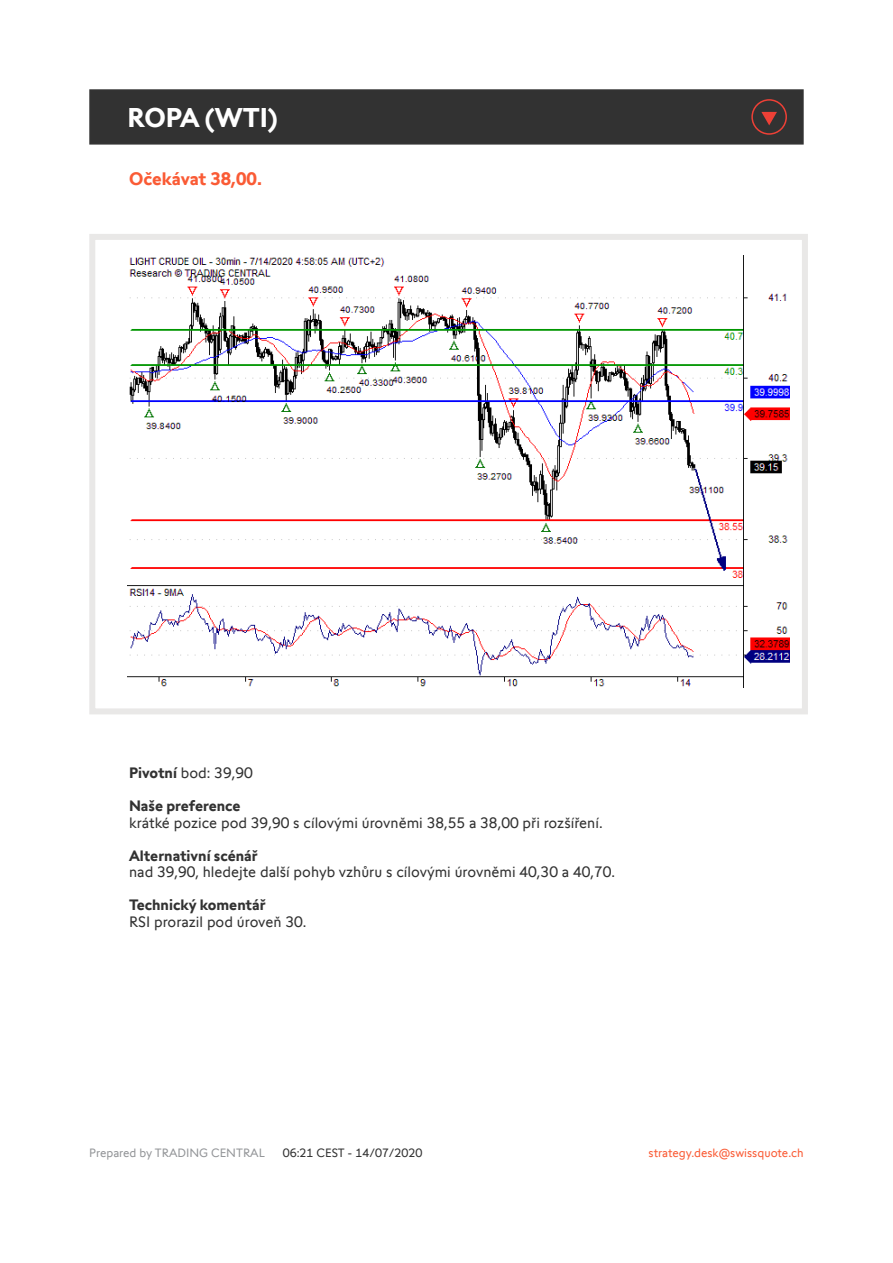
<style>
.page{position:relative;width:893px;height:1263px;background:#fff}
.page>*{position:absolute;margin:0;border:0;box-sizing:border-box;transform-origin:0 0}
.t1{font:700 27px "Swissquote CT";color:#fff}
.t2{font:700 18px "Swissquote CT";letter-spacing:-.005em;color:#fa5b35}
.t3{font:15px "Swissquote CT";color:#323232}
.t4{font:700 15px "Swissquote CT";color:#323232}
.t5{font:12px "Swissquote CT";color:#fa5b35}
.t6{font:12px "Swissquote CT";color:#939598}
.t7{font:12px "Swissquote CT";color:#323232}
.s1{font-weight:700}
</style>
<div class="page">
<div style="left:89px;top:234px;width:719px;height:480px;border:6px solid #e9e8e7"></div>
<div style="left:89px;top:89px;width:715px;height:56px;background:#323232;border:2px solid #323232"></div>
<img style="left:128px;top:255px;width:661px;height:432px">
<svg style="left:751px;top:99px;width:36px;height:36px"></svg>
<h1 class="t1" style="left:128px;top:101px;width:152px">ROPA (WTI)</h1>
<p class="t2" style="left:129px;top:168px;width:134px">Očekávat 38,00.</p>
<p class="t3" style="left:129px;top:764px;width:125px"><span class="s1">Pivotní</span> bod: 39,90</p>
<p class="t4" style="left:129px;top:797px;width:113px">Naše preference</p>
<p class="t3" style="left:129px;top:814px;width:475px">krátké pozice pod 39,90 s cílovými úrovněmi 38,55 a 38,00 při rozšíření.</p>
<p class="t4" style="left:129px;top:846px;width:130px">Alternativní scénář</p>
<p class="t3" style="left:129px;top:863px;width:488px">nad 39,90, hledejte další pohyb vzhůru s cílovými úrovněmi 40,30 a 40,70.</p>
<p class="t4" style="left:129px;top:896px;width:138px">Technický komentář</p>
<p class="t3" style="left:129px;top:913px;width:179px">RSI prorazil pod úroveň 30.</p>
<p class="t6" style="left:89px;top:1145px;width:177px">Prepared by TRADING CENTRAL</p>
<p class="t7" style="left:283px;top:1145px;width:141px">06:21 CEST - 14/07/2020</p>
<p class="t5" style="left:649px;top:1145px;width:157px">strategy.desk@swissquote.ch</p>
</div>
